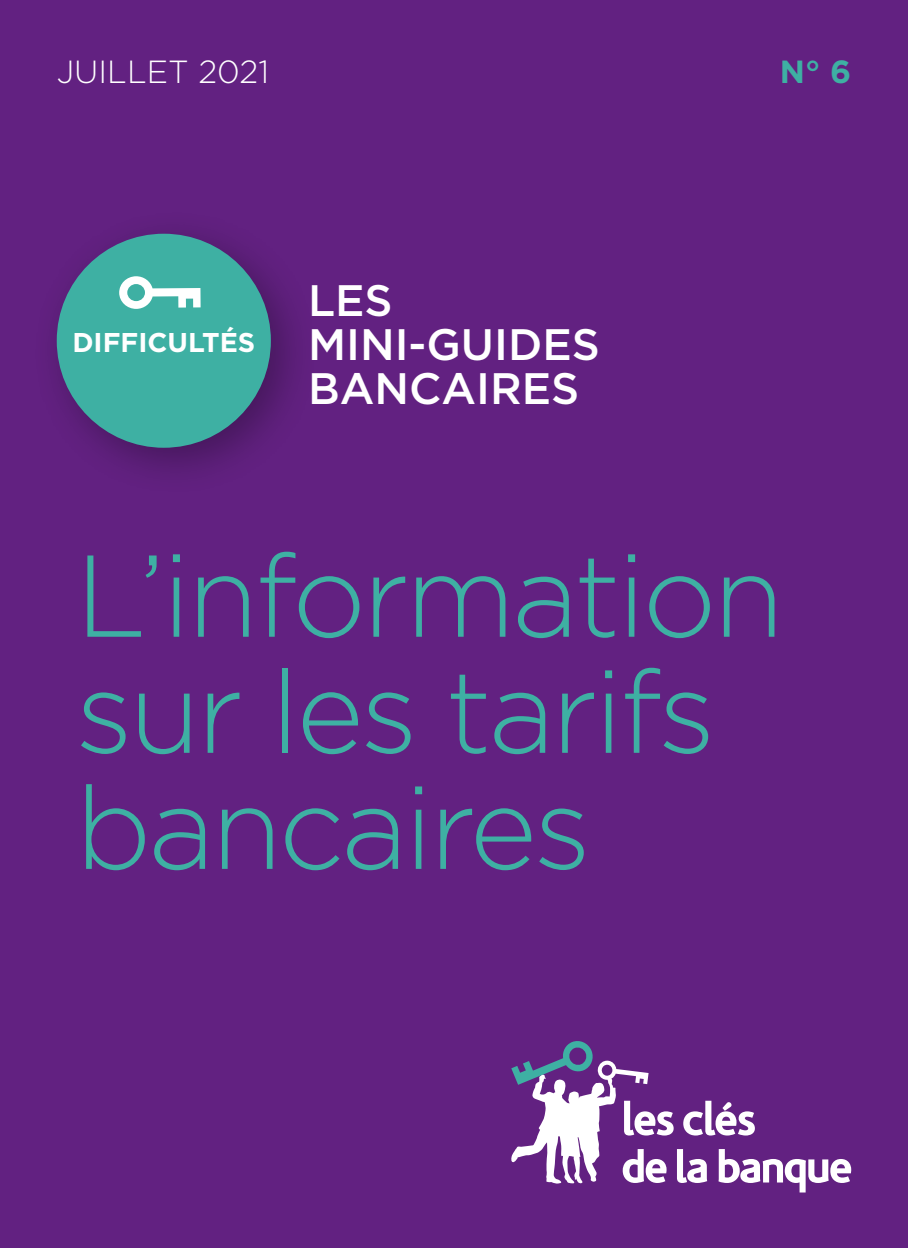
<style>
.page{position:relative;width:908px;height:1248px;background:#fff}
.page>*{position:absolute;margin:0;border:0;box-sizing:border-box;transform-origin:0 0}
.t1{font:300 116px/116px "Gotham HTF";letter-spacing:-.03em;color:#3eb0a3}
.t2{font:500 44px/44px "Gotham HTF";color:#fff}
.t3{font:300 32px "Gotham HTF";color:#fff}
.t4{font:700 32px "Gotham HTF";color:#3eb0a3}
.t5{font:700 27.2px "Gotham HTF";color:#fff}
</style>
<div class="page">
<div style="left:0;top:0;width:907px;height:1247px;background:#622181"></div>
<div style="left:31px;top:208px;width:288px;height:288px;background:#000;opacity:.3"></div>
<div style="left:57px;top:234px;width:214px;height:213px;background:#3eb0a3;border-radius:50%"></div>
<svg style="left:119px;top:276px;width:81px;height:33px"></svg>
<svg style="left:511px;top:1041px;width:339px;height:151px"></svg>
<p class="t3" style="left:57px;top:55px;width:214px">JUILLeT 2021</p>
<p class="t4" style="left:779px;top:53px;width:73px">N° 6</p>
<p class="t5" style="left:72px;top:327px;width:184px">DIFFICULTÉS</p>
<p class="t2" style="left:308px;top:277px;width:293px">LES<br>MINI-GUIDES<br>BANCAIRES</p>
<h1 class="t1" style="left:75px;top:536px;width:709px">L’information sur les tarifs bancaires</h1>
</div>
